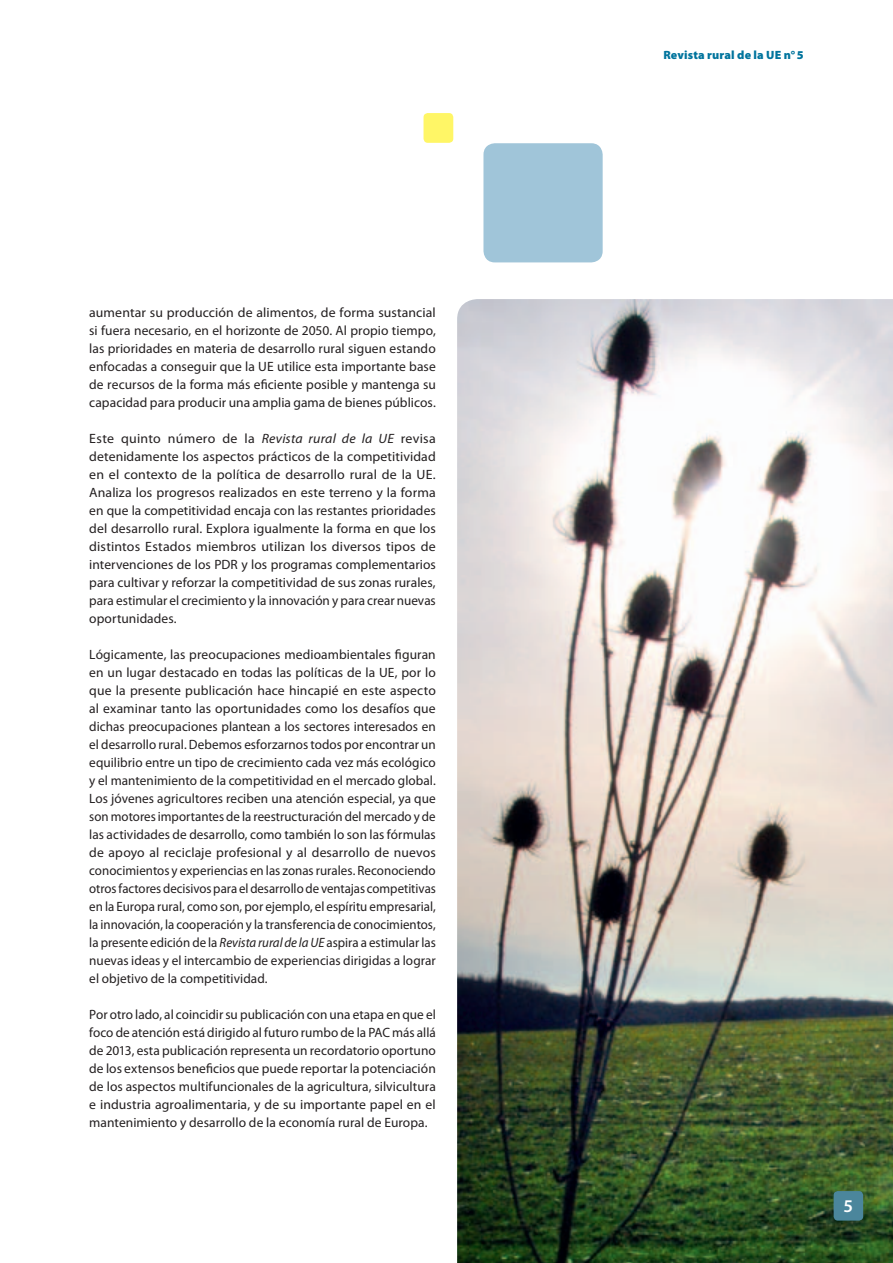
<style>
.page{position:relative;width:893px;height:1263px;background:#fff}
.page>*{position:absolute;margin:0;border:0;box-sizing:border-box;transform-origin:0 0}
.t1{font:600 18px "Myriad Pro";color:#fff}
.t2{font:13.5px/18px "Myriad Pro";color:#231f20;text-align:justify}
.t3{font:900 12px "Myriad Pro";letter-spacing:.015em;color:#00749d}
.s1{font-style:italic}
</style>
<div class="page">
<div style="left:483px;top:143px;width:120px;height:119px;background:#a0c5d9;border-radius:11px"></div>
<div style="left:423px;top:113px;width:30px;height:30px;background:#fff666;border-radius:4px"></div>
<img style="left:457px;top:299px;width:436px;height:964px">
<div style="left:834px;top:1191px;width:29px;height:29px;background:#4b869c;border-radius:4px"></div>
<p class="t2" style="left:89px;top:303px;width:348px">aumentar su producción de alimentos, de forma sustancial si fuera necesario, en el horizonte de 2050. Al propio tiempo, las prioridades en materia de desarrollo rural siguen estando enfocadas a conseguir que la UE utilice esta importante base de recursos de la forma más eficiente posible y mantenga su capacidad para producir una amplia gama de bienes públicos.</p>
<p class="t2" style="left:89px;top:429px;width:348px">Este quinto número de la <span class="s1">Revista rural de la UE</span> revisa detenidamente los aspectos prácticos de la competitividad en el contexto de la política de desarrollo rural de la UE.<br>Analiza los progresos realizados en este terreno y la forma en que la competitividad encaja con las restantes prioridades del desarrollo rural. Explora igualmente la forma en que los distintos Estados miembros utilizan los diversos tipos de intervenciones de los PDR y los programas complementarios para cultivar y reforzar la competitividad de sus zonas rurales, para estimular el crecimiento y la innovación y para crear nuevas oportunidades.</p>
<p class="t2" style="left:89px;top:645px;width:348px">Lógicamente, las preocupaciones medioambientales figuran en un lugar destacado en todas las políticas de la UE, por lo que la presente publicación hace hincapié en este aspecto al examinar tanto las oportunidades como los desafíos que dichas preocupaciones plantean a los sectores interesados en el desarrollo rural. Debemos esforzarnos todos por encontrar un equilibrio entre un tipo de crecimiento cada vez más ecológico y el mantenimiento de la competitividad en el mercado global.<br>Los jóvenes agricultores reciben una atención especial, ya que son motores importantes de la reestructuración del mercado y de las actividades de desarrollo, como también lo son las fórmulas de apoyo al reciclaje profesional y al desarrollo de nuevos conocimientos y experiencias en las zonas rurales. Reconociendo otros factores decisivos para el desarrollo de ventajas competitivas en la Europa rural, como son, por ejemplo, el espíritu empresarial, la innovación, la cooperación y la transferencia de conocimientos, la presente edición de la <span class="s1">Revista rural de la UE</span> aspira a estimular las nuevas ideas y el intercambio de experiencias dirigidas a lograr el objetivo de la competitividad.</p>
<p class="t2" style="left:89px;top:1005px;width:348px">Por otro lado, al coincidir su publicación con una etapa en que el foco de atención está dirigido al futuro rumbo de la PAC más allá de 2013, esta publicación representa un recordatorio oportuno de los extensos beneficios que puede reportar la potenciación de los aspectos multifuncionales de la agricultura, silvicultura e industria agroalimentaria, y de su importante papel en el mantenimiento y desarrollo de la economía rural de Europa.</p>
<p class="t3" style="left:663px;top:47px;width:142px">Revista rural de la UE n°5</p>
<h1 class="t1" style="left:843px;top:1194px;width:11px">5</h1>
</div>
